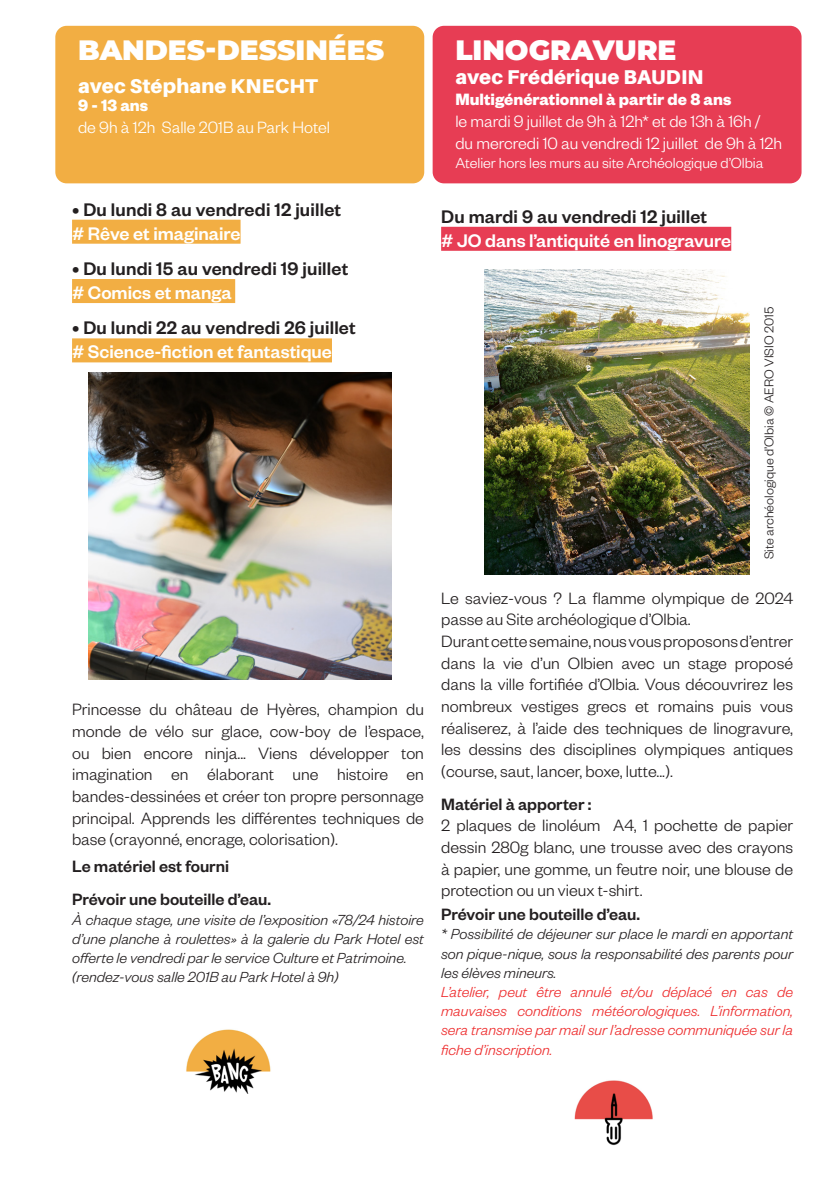
<style>
.page{position:relative;width:840px;height:1191px;background:#fff}
.page>*{position:absolute;margin:0;border:0;box-sizing:border-box;transform-origin:0 0}
.atelier{font:900 28px "Montserrat";color:#fff}
.date{font:500 20px "Founders Grotesk";letter-spacing:.01em;color:#231f20}
.sujet_ateliers_BD{font:500 20px "Founders Grotesk";color:#fff}
.atelier-2{font:900 20px "Aileron";letter-spacing:.01em;color:#fff}
.sujet_ateliers_couture_rouge{font:500 20px "Founders Grotesk";color:#fff}
.texte{font:300 18px/21.6px "Founders Grotesk";color:#231f20;text-align:justify}
.texte-2{font:300 18px "Founders Grotesk";color:#fff}
.texte-3{font:500 18px "Founders Grotesk";color:#231f20}
.texte-4{font:700 18px "Founders Grotesk";color:#fff}
.sujet_atelier_arts_plastique{font:300 18px "Founders Grotesk";color:#fff}
.sujet_ateliers_couture_rouge-2{font:500 18px "Founders Grotesk";color:#231f20}
.sujet_atelier_arts_plastique-2{font:700 18px "Founders Grotesk";color:#fff}
.texte-5{font:italic 300 16px/19.2px "Founders Grotesk";color:#231f20;text-align:justify}
.texte-6{font:italic 300 16px/19.2px "Founders Grotesk";color:#ee2d2e;text-align:justify}
.texte-7{font:300 16px "Founders Grotesk";color:#fff}
.texte-8{font:300 14px "Founders Grotesk";color:#231f20}
</style>
<div class="page">
<div style="left:432px;top:26px;width:369px;height:157px;background:#e73d54;border-radius:11px"></div>
<div style="left:441px;top:227px;width:289px;height:24px;background:#e73d54"></div>
<img style="left:484px;top:269px;width:265px;height:306px">
<img style="left:574px;top:1080px;width:79px;height:66px">
<div style="left:55px;top:26px;width:369px;height:157px;background:#f2ae43;border-radius:11px"></div>
<img style="left:186px;top:1029px;width:85px;height:64px">
<div style="left:72px;top:220px;width:168px;height:24px;background:#f2ae43"></div>
<div style="left:72px;top:279px;width:163px;height:24px;background:#f2ae43"></div>
<div style="left:72px;top:338px;width:260px;height:24px;background:#f2ae43"></div>
<img style="left:88px;top:373px;width:303px;height:306px">
<p class="atelier" style="left:78px;top:29px;width:307px">BANDES-DESSINÉES</p>
<p class="atelier-2" style="left:78px;top:75px;width:241px">avec Stéphane KNECHT</p>
<p class="sujet_atelier_arts_plastique-2" style="left:78px;top:94px;width:72px">9 - 13 ans</p>
<p class="sujet_atelier_arts_plastique" style="left:78px;top:116px;width:253px">de 9h à 12h Salle 201B au Park Hotel</p>
<p class="date" style="left:72px;top:197px;width:270px">• Du lundi 8 au vendredi 12 juillet</p>
<p class="sujet_ateliers_BD" style="left:72px;top:221px;width:170px"># Rêve et imaginaire</p>
<p class="date" style="left:72px;top:256px;width:277px">• Du lundi 15 au vendredi 19 juillet</p>
<p class="sujet_ateliers_BD" style="left:72px;top:280px;width:161px"># Comics et manga</p>
<p class="date" style="left:72px;top:315px;width:285px">• Du lundi 22 au vendredi 26 juillet</p>
<p class="sujet_ateliers_BD" style="left:72px;top:339px;width:261px"># Science-fiction et fantastique</p>
<p class="texte" style="left:72px;top:698px;width:353px">Princesse du château de Hyères, champion du monde de vélo sur glace, cow-boy de l’espace, ou bien encore ninja... Viens développer ton imagination en élaborant une histoire en bandes-dessinées et créer ton propre personnage principal. Apprends les différentes techniques de base (crayonné, encrage, colorisation).</p>
<p class="texte-3" style="left:72px;top:855px;width:158px">Le matériel est fourni</p>
<p class="texte-3" style="left:72px;top:888px;width:200px">Prévoir une bouteille d’eau.</p>
<p class="texte-5" style="left:72px;top:909px;width:353px">À chaque stage, une visite de l’exposition «78/24 histoire d’une planche à roulettes» à la galerie du Park Hotel est offerte le vendredi par le service Culture et Patrimoine.</p>
<p class="texte-5" style="left:72px;top:966px;width:268px">(rendez-vous salle 201B au Park Hotel à 9h)</p>
<p class="atelier" style="left:455px;top:29px;width:222px">LINOGRAVURE</p>
<p class="atelier-2" style="left:455px;top:65px;width:249px">avec Frédérique BAUDIN</p>
<p class="texte-4" style="left:455px;top:88px;width:277px">Multigénérationnel à partir de 8 ans</p>
<p class="texte-2" style="left:455px;top:110px;width:306px">le mardi 9 juillet de 9h à 12h* et de 13h à 16h /</p>
<p class="texte-2" style="left:455px;top:132px;width:328px">du mercredi 10 au vendredi 12 juillet de 9h à 12h</p>
<p class="texte-7" style="left:455px;top:153px;width:309px">Atelier hors les murs au site Archéologique d’Olbia</p>
<p class="date" style="left:441px;top:204px;width:267px">Du mardi 9 au vendredi 12 juillet</p>
<p class="sujet_ateliers_couture_rouge" style="left:441px;top:228px;width:291px"># JO dans l’antiquité en linogravure</p>
<p class="texte-8" style="left:760px;top:559px;width:254px;rotate:-90deg">Site archéologique d’Olbia © AERO VISIO 2015</p>
<p class="texte" style="left:441px;top:586px;width:353px">Le saviez-vous ? La flamme olympique de 2024 passe au Site archéologique d’Olbia.</p>
<p class="texte" style="left:441px;top:629px;width:353px">Durant cette semaine, nous vous proposons d’entrer dans la vie d’un Olbien avec un stage proposé dans la ville fortifiée d’Olbia. Vous découvrirez les nombreux vestiges grecs et romains puis vous réaliserez, à l’aide des techniques de linogravure, les dessins des disciplines olympiques antiques (course, saut, lancer, boxe, lutte...).</p>
<p class="texte-3" style="left:441px;top:792px;width:152px">Matériel à apporter :</p>
<p class="texte" style="left:441px;top:814px;width:353px">2 plaques de linoléum A4, 1 pochette de papier dessin 280g blanc, une trousse avec des crayons à papier, une gomme, un feutre noir, une blouse de protection ou un vieux t-shirt.</p>
<p class="sujet_ateliers_couture_rouge-2" style="left:441px;top:903px;width:200px">Prévoir une bouteille d’eau.</p>
<p class="texte-5" style="left:441px;top:923px;width:353px">* Possibilité de déjeuner sur place le mardi en apportant son pique-nique, sous la responsabilité des parents pour les élèves mineurs.</p>
<p class="texte-6" style="left:441px;top:981px;width:353px">L’atelier, peut être annulé et/ou déplacé en cas de mauvaises conditions météorologiques. L’information, sera transmise par mail sur l’adresse communiquée sur la fiche d’inscription.</p>
</div>
